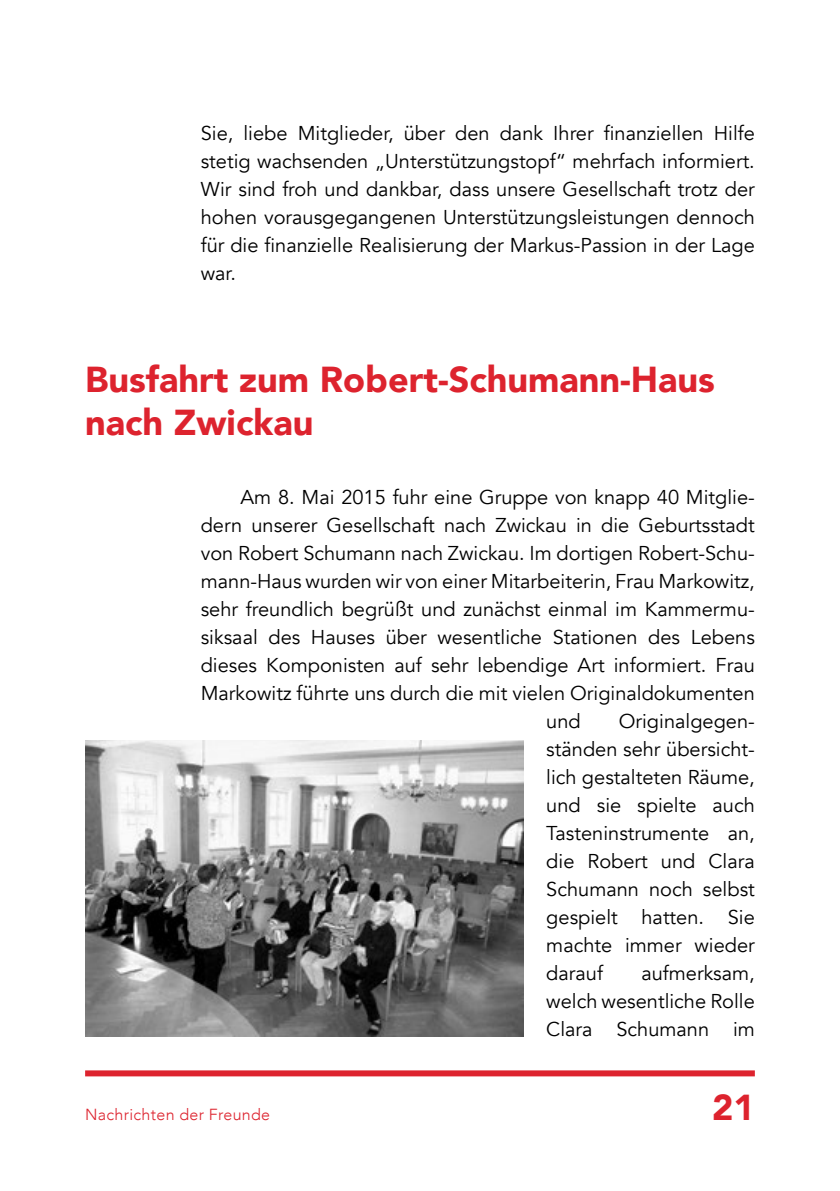
<style>
.page{position:relative;width:840px;height:1191px;background:#fff}
.page>*{position:absolute;margin:0;border:0;box-sizing:border-box;transform-origin:0 0}
.t1{font:900 36px/43.2px "Avenir";color:#dd232e}
.t2{font:20px/28px "Avenir";color:#000;text-align:justify}
.t3{font:300 16px "Avenir";letter-spacing:.02em;color:#dd232e}
</style>
<div class="page">
<div style="left:85px;top:1070px;width:669px;height:6px;background:#dd232e"></div>
<img style="left:85px;top:740px;width:438px;height:296px">
<p class="t2" style="left:201px;top:119px;width:555px">Sie, liebe Mitglieder, über den dank Ihrer finanziellen Hilfe stetig wachsenden „Unterstützungstopf“ mehrfach informiert.<br>Wir sind froh und dankbar, dass unsere Gesellschaft trotz der hohen vorausgegangenen Unterstützungsleistungen dennoch für die finanzielle Realisierung der Markus-Passion in der Lage war.</p>
<h1 class="t1" style="left:85px;top:357px;width:631px">Busfahrt zum Robert-Schumann-Haus nach Zwickau</h1>
<p class="t2" style="left:240px;top:483px;width:515px">Am 8. Mai 2015 fuhr eine Gruppe von knapp 40 Mitglie-</p>
<p class="t2" style="left:201px;top:511px;width:555px">dern unserer Gesellschaft nach Zwickau in die Geburtsstadt</p>
<p class="t2" style="left:201px;top:539px;width:555px">von Robert Schumann nach Zwickau. Im dortigen Robert-Schu-</p>
<p class="t2" style="left:201px;top:567px;width:555px">mann-Haus wurden wir von einer Mitarbeiterin, Frau Markowitz,</p>
<p class="t2" style="left:201px;top:595px;width:555px">sehr freundlich begrüßt und zunächst einmal im Kammermu-</p>
<p class="t2" style="left:201px;top:623px;width:555px">siksaal des Hauses über wesentliche Stationen des Lebens</p>
<p class="t2" style="left:201px;top:651px;width:555px">dieses Komponisten auf sehr lebendige Art informiert. Frau</p>
<p class="t2" style="left:201px;top:679px;width:555px">Markowitz führte uns durch die mit vielen Originaldokumenten</p>
<p class="t2" style="left:546px;top:707px;width:36px">und</p>
<p class="t2" style="left:546px;top:707px;width:210px;text-indent:72px">Originalgegen&shy;ständen sehr übersicht&shy;lich gestalteten Räume, und sie spielte auch Tasteninstrumente an, die Robert und Clara Schumann noch selbst gespielt hatten. Sie machte immer wieder darauf</p>
<p class="t2" style="left:546px;top:959px;width:210px;text-indent:95px">aufmerksam, welch wesentliche Rolle Clara Schumann im</p>
<p class="t3" style="left:85px;top:1105px;width:186px">Nachrichten der Freunde</p>
<h1 class="t1" style="left:711px;top:1085px;width:44px">21</h1>
</div>
